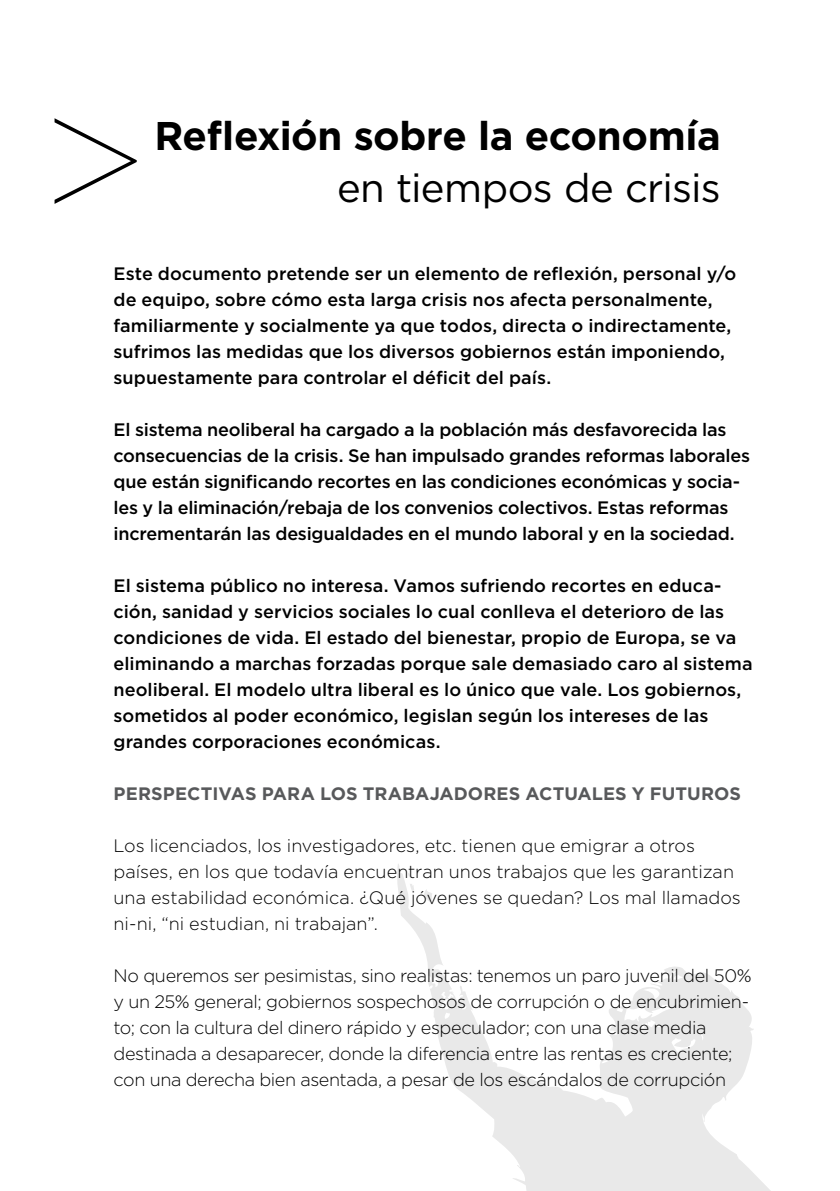
<style>
.page{position:relative;width:840px;height:1191px;background:#fff}
.page>*{position:absolute;margin:0;border:0;box-sizing:border-box;transform-origin:0 0}
.t1{font:100 178.4px "Gotham";color:#000}
.t2{font:700 40px "Gotham";letter-spacing:-.01em;color:#000}
.t3{font:40px "Gotham";letter-spacing:-.02em;color:#000}
.t4{font:500 18px/26px "Gotham";color:#000}
.t5{font:300 18px/26px "Gotham";letter-spacing:-.015em;color:#000}
.t6{font:700 18px "Gotham";letter-spacing:.005em;color:#58595b}
</style>
<div class="page">
<svg style="left:397px;top:864px;width:374px;height:327px"></svg>
<h1 class="t1" style="left:40px;top:65px;width:109px">&gt;</h1>
<h2 class="t2" style="left:154px;top:113px;width:567px">REFLEXIÓN SOBRE LA ECONOMÍA</h2>
<h2 class="t3" style="left:337px;top:166px;width:385px">en tiempos de crisis</h2>
<p class="t4" style="left:113px;top:260px;width:624px">Este documento pretende ser un elemento de reflexión, personal y/o de equipo, sobre cómo esta larga crisis nos afecta personalmente, familiarmente y socialmente ya que todos, directa o indirectamente, sufrimos las medidas que los diversos gobiernos están imponiendo, supuestamente para controlar el déficit del país.</p>
<p class="t4" style="left:113px;top:416px;width:637px">El sistema neoliberal ha cargado a la población más desfavorecida las consecuencias de la crisis. Se han impulsado grandes reformas laborales que están significando recortes en las condiciones económicas y socia&shy;les y la eliminación/rebaja de los convenios colectivos. Estas reformas incrementarán las desigualdades en el mundo laboral y en la sociedad.</p>
<p class="t4" style="left:113px;top:572px;width:640px">El sistema público no interesa. Vamos sufriendo recortes en educa&shy;ción, sanidad y servicios sociales lo cual conlleva el deterioro de las condiciones de vida. El estado del bienestar, propio de Europa, se va eliminando a marchas forzadas porque sale demasiado caro al sistema neoliberal. El modelo ultra liberal es lo único que vale. Los gobiernos, sometidos al poder económico, legislan según los intereses de las grandes corporaciones económicas.</p>
<p class="t6" style="left:113px;top:783px;width:63px">PERSPEC</p>
<p class="t6" style="left:201px;top:783px;width:390px">TIVAS PARA LOS TRABAJADO RES ACTUALE</p>
<p class="t6" style="left:615px;top:783px;width:127px">S Y FUTUROS</p>
<p class="t5" style="left:113px;top:832px;width:628px">Los licenciados, los investigadores, etc. tienen que emigrar a otros países, en los que todavía encuentran unos trabajos que les garantizan una estabilidad económica. ¿Qué jóvenes se quedan? Los mal llamados ni-ni, “ni estudian, ni trabajan”.</p>
<p class="t5" style="left:113px;top:962px;width:639px">No queremos ser pesimistas, sino realistas: tenemos un paro juvenil del 50% y un 25% general; gobiernos sospechosos de corrupción o de encubrimien&shy;to; con la cultura del dinero rápido y especulador; con una clase media destinada a desaparecer, donde la diferencia entre las rentas es creciente; con una derecha bien asentada, a pesar de los escándalos de corrupción</p>
</div>
